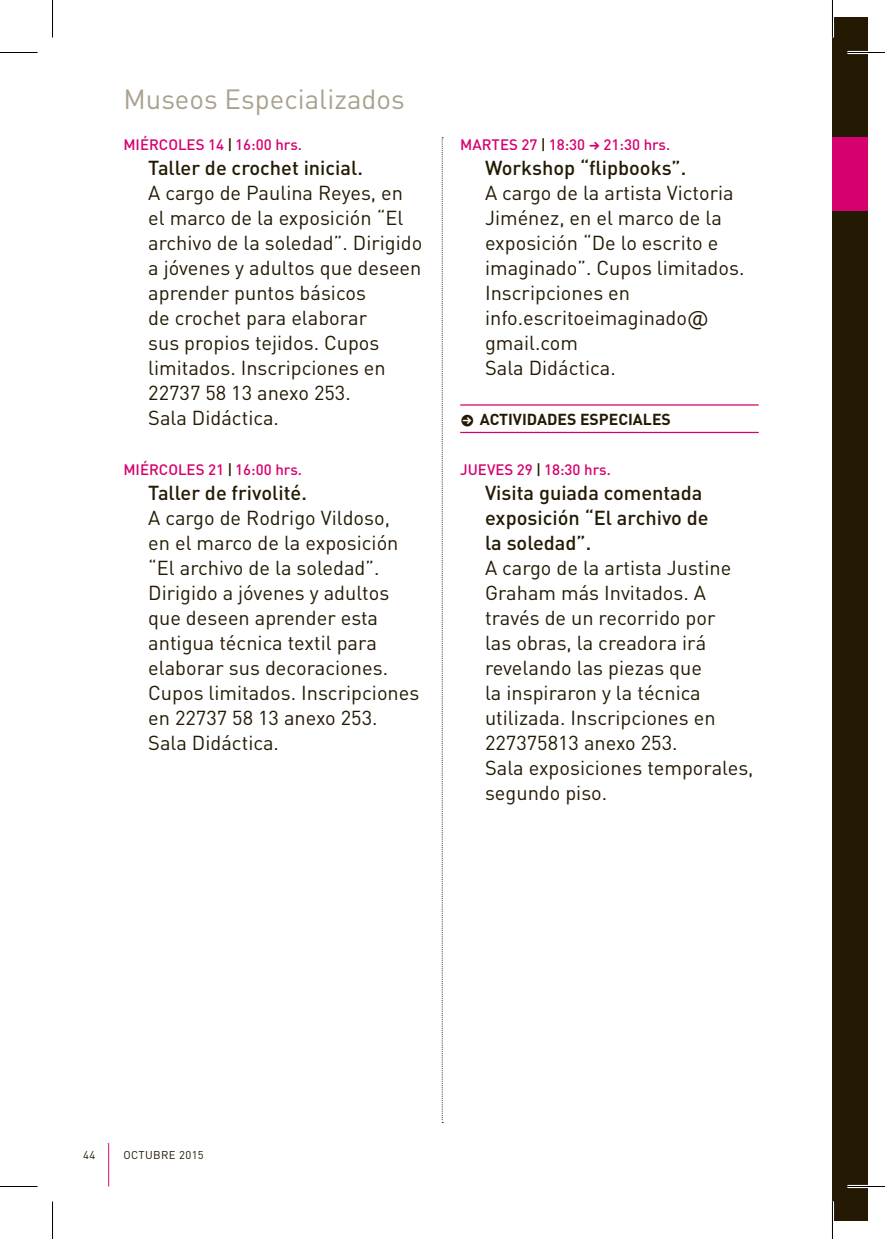
<style>
.page{position:relative;width:885px;height:1239px;background:#fff}
.page>*{position:absolute;margin:0;border:0;box-sizing:border-box;transform-origin:0 0}
.t1{font:27.5px "DIN";color:#aaa18e}
.t2{font:20px/25px "DIN";color:#241a04}
.t3{font:500 20px/25px "DIN";color:#241a04}
.t4{font:700 15.75px "DIN";color:#241a04}
.t5{font:500 15px "DIN";color:#d6006e}
.t6{font:11.25px "DIN";letter-spacing:.035em;color:#241a04}
.s1{color:#241a04}
.s2{font-family:"Digna Picto";font-weight:400}
.s3{font-family:"Digna"}
</style>
<div class="page">
<div style="left:832px;top:17px;width:35px;height:1203px;background:#241a04"></div>
<svg style="left:442px;top:137px;width:1px;height:986px"></svg>
<svg style="left:107px;top:1143px;width:2px;height:43px"></svg>
<hr style="left:460px;top:432px;width:298px;height:1px;background:#d6006e">
<hr style="left:460px;top:404px;width:298px;height:2px;background:#d6006e">
<div style="left:832px;top:138px;width:35px;height:73px;background:#d6006e"></div>
<hr style="left:847px;top:51px;width:37px;height:3px;background:#fff">
<hr style="left:847px;top:1185px;width:37px;height:3px;background:#fff">
<hr style="left:830px;top:0;width:4px;height:38px;background:#fff">
<hr style="left:830px;top:1201px;width:4px;height:38px;background:#fff">
<hr style="left:0;top:52px;width:38px;height:1px;background:#000">
<hr style="left:847px;top:52px;width:37px;height:1px;background:#000">
<hr style="left:0;top:1186px;width:38px;height:1px;background:#000">
<hr style="left:847px;top:1186px;width:37px;height:1px;background:#000">
<hr style="left:52px;top:0;width:1px;height:38px;background:#000">
<hr style="left:52px;top:1201px;width:1px;height:38px;background:#000">
<hr style="left:832px;top:0;width:1px;height:38px;background:#000">
<hr style="left:832px;top:1201px;width:1px;height:38px;background:#000">
<h1 class="t1" style="left:123px;top:89px;width:283px">Museos Especializados</h1>
<p class="t5" style="left:123px;top:139px;width:180px">MIÉRCOLES 14 <span class="s1">|</span> 16:00 hrs.</p>
<p class="t3" style="left:148px;top:158px;width:216px">Taller de crochet inicial.</p>
<p class="t2" style="left:148px;top:183px;width:275px">A cargo de Paulina Reyes, en el marco de la exposición “El archivo de la soledad”. Dirigido a jóvenes y adultos que deseen aprender puntos básicos<br>de crochet para elaborar<br>sus propios tejidos. Cupos limitados. Inscripciones en<br>22737 58 13 anexo 253.<br>Sala Didáctica.</p>
<p class="t5" style="left:123px;top:464px;width:180px">MIÉRCOLES 21 <span class="s1">|</span> 16:00 hrs.</p>
<p class="t3" style="left:148px;top:483px;width:160px">Taller de frivolité.</p>
<p class="t2" style="left:148px;top:508px;width:273px">A cargo de Rodrigo Vildoso,<br>en el marco de la exposición “El archivo de la soledad”.<br>Dirigido a jóvenes y adultos que deseen aprender esta antigua técnica textil para elaborar sus decoraciones.<br>Cupos limitados. Inscripciones en 22737 58 13 anexo 253.<br>Sala Didáctica.</p>
<p class="t5" style="left:460px;top:139px;width:211px">MARTES 27 <span class="s1">|</span> 18:30 <span class="s2">a</span> 21:30 hrs.</p>
<p class="t3" style="left:485px;top:158px;width:203px">Workshop “flipbooks”.</p>
<p class="t2" style="left:485px;top:183px;width:261px">A cargo de la artista Victoria<br>Jiménez, en el marco de la exposición “De lo escrito e imaginado”. Cupos limitados.<br>Inscripciones en info.escritoeimaginado<span class="s3">@ </span>gmail.com<br>Sala Didáctica.</p>
<p class="t4" style="left:460px;top:414px;width:212px"><span class="s2">á</span> ACTIVIDADES ESPECIALES</p>
<p class="t5" style="left:460px;top:464px;width:152px">JUEVES 29 <span class="s1">|</span> 18:30 hrs.</p>
<p class="t3" style="left:485px;top:483px;width:225px">Visita guiada comentada exposición “El archivo de la soledad”.</p>
<p class="t2" style="left:485px;top:558px;width:270px">A cargo de la artista Justine<br>Graham más Invitados. A través de un recorrido por<br>las obras, la creadora irá revelando las piezas que<br>la inspiraron y la técnica utilizada. Inscripciones en<br>227375813 anexo 253.<br>Sala exposiciones temporales, segundo piso.</p>
<p class="t6" style="left:83px;top:1151px;width:14px">44</p>
<p class="t6" style="left:123px;top:1151px;width:82px">OCTUBRE 2015</p>
</div>
